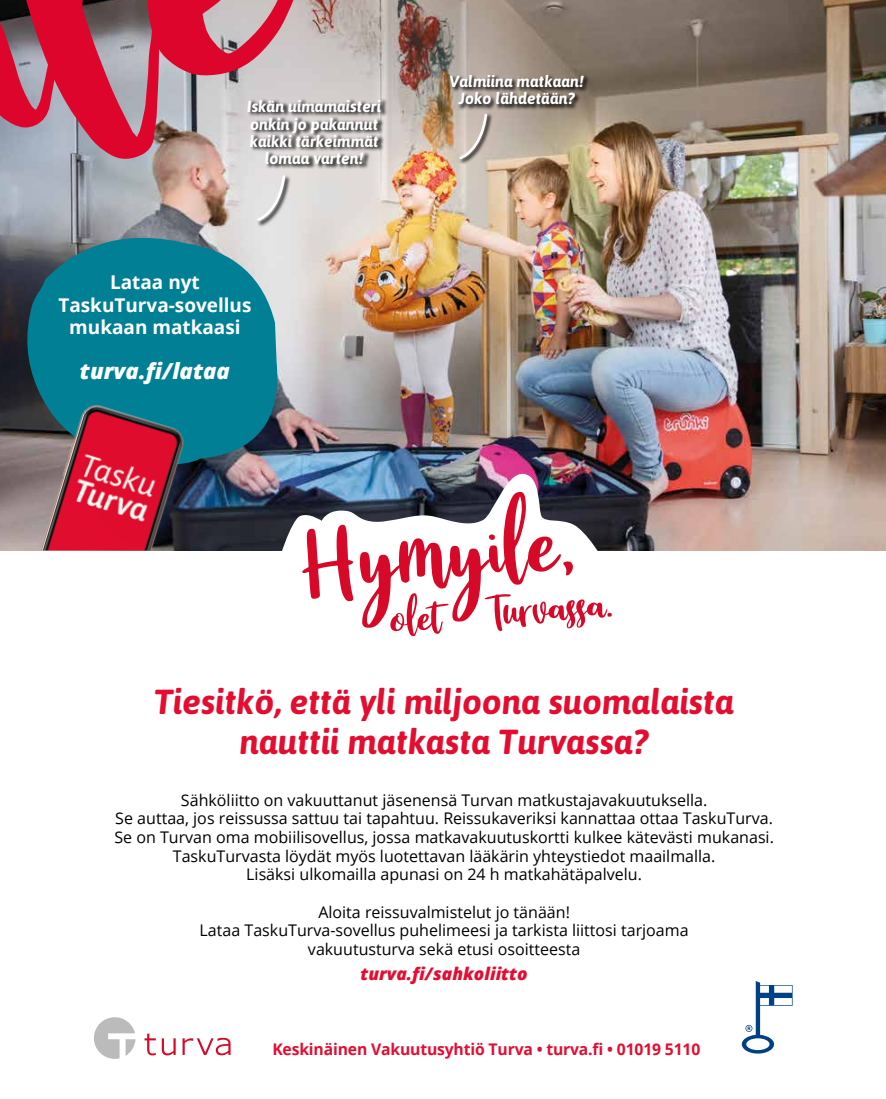
<style>
.page{position:relative;width:886px;height:1099px;background:#fff}
.page>*{position:absolute;margin:0;border:0;box-sizing:border-box;transform-origin:0 0}
.t1{font:italic 700 34.75px/40.1px "Asap";color:#e40d30;text-align:center}
.t2{font:italic 800 22.12px "Open Sans";color:#fff}
.t3{font:700 19px/22.1px "Open Sans";color:#fff;text-align:center}
.t4{font:italic 800 17.38px "Open Sans";color:#e40d30}
.t5{font:16px/18.8px "Open Sans";color:#000;text-align:center}
.t6{font:italic 700 16px/17.4px "Asap";color:#fff;text-align:center}
.t7{font:700 16px "Open Sans";letter-spacing:-.01em;color:#e40d30}
</style>
<div class="page">
<img style="left:0;top:0;width:886px;height:550px">
<img style="left:277px;top:471px;width:335px;height:94px">
<svg style="left:302px;top:524px;width:51px;height:77px"></svg>
<svg style="left:360px;top:491px;width:252px;height:145px"></svg>
<div style="left:256px;top:174px;width:36px;height:53px;background:#000;opacity:.75"></div>
<svg style="left:256px;top:173px;width:31px;height:49px;background:#d4d3d3"></svg>
<div style="left:458px;top:113px;width:36px;height:53px;background:#000;opacity:.75"></div>
<svg style="left:458px;top:112px;width:31px;height:48px"></svg>
<svg style="left:24px;top:230px;width:258px;height:235px;background:#218295"></svg>
<img style="left:24px;top:375px;width:193px;height:175px">
<svg style="left:0;top:0;width:298px;height:160px;background:#bd6879"></svg>
<svg style="left:94px;top:1017px;width:41px;height:41px"></svg>
<svg style="left:144px;top:1033px;width:12px;height:22px"></svg>
<svg style="left:162px;top:1038px;width:14px;height:17px"></svg>
<svg style="left:182px;top:1037px;width:49px;height:18px"></svg>
<svg style="left:742px;top:981px;width:50px;height:72px"></svg>
<div style="left:247px;top:98px;width:141px;height:72px;background:#000;opacity:.75"></div>
<div style="left:449px;top:74px;width:141px;height:37px;background:#000;opacity:.75"></div>
<p class="t6" style="left:247px;top:98px;width:135px">Iskän uimamaisteri onkin jo pakannut kaikki tärkeimmät lomaa varten!</p>
<p class="t3" style="left:58px;top:271px;width:195px">Lataa nyt<br>TaskuTurva-sovellus mukaan matkaasi</p>
<h2 class="t2" style="left:80px;top:354px;width:151px">turva.fi/lataa</h2>
<p class="t6" style="left:450px;top:72px;width:136px">Valmiina matkaan!<br>Joko lähdetään?</p>
<h1 class="t1" style="left:154px;top:681px;width:581px">Tiesitkö, että yli miljoona suomalaista nauttii matkasta Turvassa?</h1>
<p class="t5" style="left:114px;top:790px;width:661px">Sähköliitto on vakuuttanut jäsenensä Turvan matkustajavakuutuksella.<br>Se auttaa, jos reissussa sattuu tai tapahtuu. Reissukaveriksi kannattaa ottaa TaskuTurva.<br>Se on Turvan oma mobiilisovellus, jossa matkavakuutuskortti kulkee kätevästi mukanasi.<br>TaskuTurvasta löydät myös luotettavan lääkärin yhteystiedot maailmalla.<br>Lisäksi ulkomailla apunasi on 24 h matkahätäpalvelu.</p>
<p class="t5" style="left:200px;top:902px;width:490px">Aloita reissuvalmistelut jo tänään!<br>Lataa TaskuTurva-sovellus puhelimeesi ja tarkista liittosi tarjoama vakuutusturva sekä etusi osoitteesta</p>
<p class="t4" style="left:361px;top:960px;width:169px">turva.fi/sahkoliitto</p>
<p class="t7" style="left:272px;top:1038px;width:429px">Keskinäinen Vakuutusyhtiö Turva • turva.fi • 01019 5110</p>
</div>
